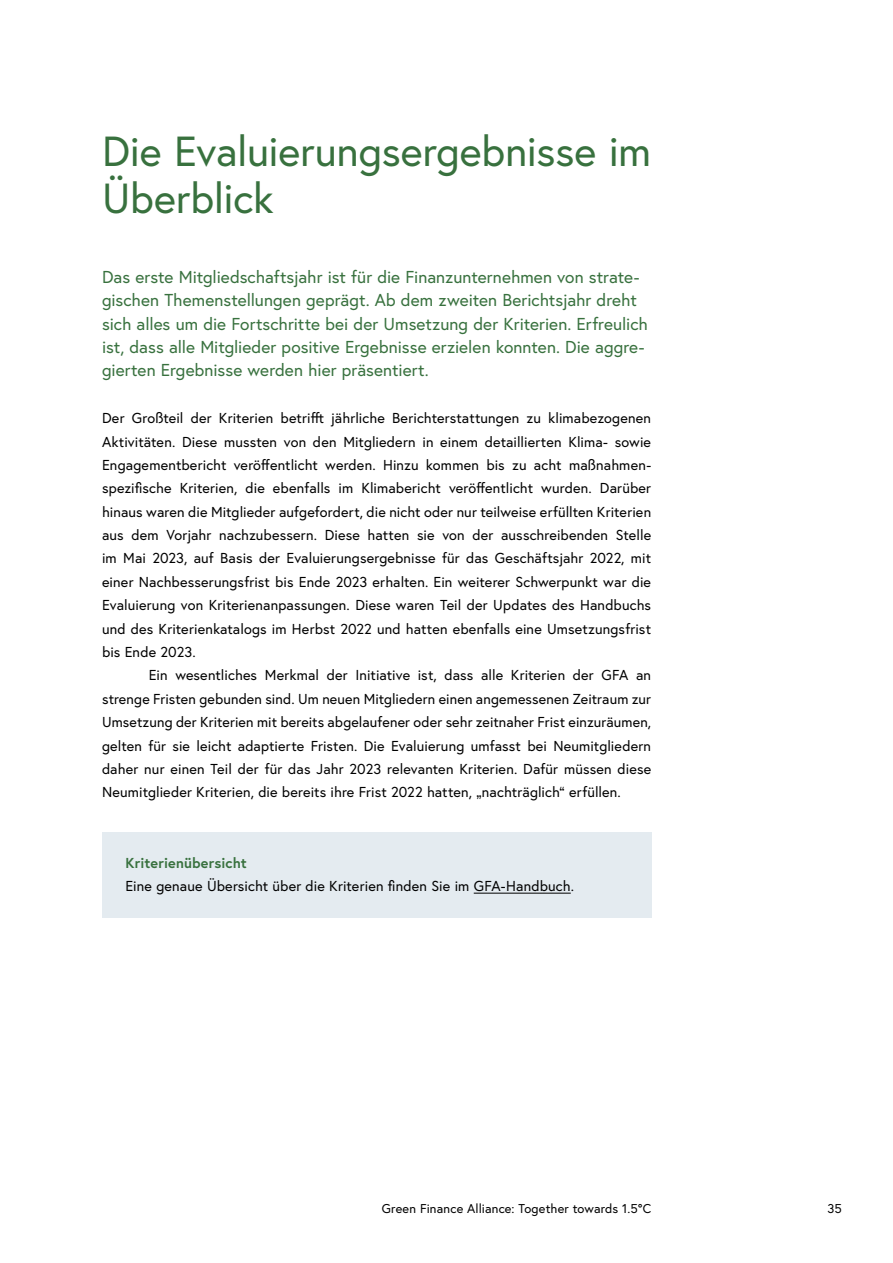
<style>
.page{position:relative;width:893px;height:1263px;background:#fff}
.page>*{position:absolute;margin:0;border:0;box-sizing:border-box;transform-origin:0 0}
.h1_ohne_Nummerierung{font:42px/46.8px "Europa Austria";letter-spacing:-.005em;color:#38713e}
.p_Introtext{font:17.25px/23.4px "Europa Austria";color:#38713e}
.p_Erstzeileneinzug_Abstand_danach{font:14.4px/23.4px "Europa Austria";letter-spacing:.01em;color:#000;text-align:justify}
.Infobox_p_Infobox_letzter_Absatz{font:14.4px "Europa Austria";letter-spacing:.01em;color:#000}
.Infobox_p_Infobox_Titel{font:700 14.4px "Europa Austria";letter-spacing:.005em;color:#38713e}
.t1{font:12.75px "Europa Austria";letter-spacing:.01em;color:#000}
</style>
<div class="page">
<div style="left:102px;top:833px;width:549px;height:61px;background:#e4ebf0"></div>
<div style="left:102px;top:856px;width:549px;height:61px;background:#e4ebf0"></div>
<hr style="left:474px;top:893px;width:97px;height:1px;background:#000">
<h1 class="h1_ohne_Nummerierung" style="left:102px;top:127px;width:551px">Die Evaluierungsergebnisse im<br>Überblick</h1>
<p class="p_Introtext" style="left:102px;top:265px;width:547px">Das erste Mitgliedschaftsjahr ist für die Finanzunternehmen von strate&shy;gischen Themenstellungen geprägt. Ab dem zweiten Berichtsjahr dreht sich alles um die Fortschritte bei der Umsetzung der Kriterien. Erfreulich ist, dass alle Mitglieder positive Ergebnisse erzielen konnten. Die aggre&shy;gierten Ergebnisse werden hier präsentiert.</p>
<p class="p_Erstzeileneinzug_Abstand_danach" style="left:102px;top:406px;width:551px">Der Großteil der Kriterien betrifft jährliche Berichterstattungen zu klimabezogenen Aktivitäten. Diese mussten von den Mitgliedern in einem detaillierten Klima- sowie Engagementbericht veröffentlicht werden. Hinzu kommen bis zu acht maßnahmen&shy;spezifische Kriterien, die ebenfalls im Klimabericht veröffentlicht wurden. Darüber hinaus waren die Mitglieder aufgefordert, die nicht oder nur teilweise erfüllten Kriterien aus dem Vorjahr nachzubessern. Diese hatten sie von der ausschreibenden Stelle im Mai 2023, auf Basis der Evaluierungsergebnisse für das Geschäftsjahr 2022, mit einer Nachbesserungsfrist bis Ende 2023 erhalten. Ein weiterer Schwerpunkt war die Evaluierung von Kriterienanpassungen. Diese waren Teil der Updates des Handbuchs und des Kriterienkatalogs im Herbst 2022 und hatten ebenfalls eine Umsetzungsfrist bis Ende 2023.</p>
<p class="p_Erstzeileneinzug_Abstand_danach" style="left:102px;top:663px;width:551px;text-indent:47px">Ein wesentliches Merkmal der Initiative ist, dass alle Kriterien der GFA an strenge Fristen gebunden sind. Um neuen Mitgliedern einen angemessenen Zeitraum zur Umsetzung der Kriterien mit bereits abgelaufener oder sehr zeitnaher Frist einzuräumen, gelten für sie leicht adaptierte Fristen. Die Evaluierung umfasst bei Neumitgliedern daher nur einen Teil der für das Jahr 2023 relevanten Kriterien. Dafür müssen diese Neumitglieder Kriterien, die bereits ihre Frist 2022 hatten, „nachträglich“ erfüllen.</p>
<p class="Infobox_p_Infobox_Titel" style="left:125px;top:853px;width:123px">Kriterienübersicht</p>
<p class="Infobox_p_Infobox_letzter_Absatz" style="left:125px;top:877px;width:450px">Eine genaue Übersicht über die Kriterien finden Sie im GFA-Handbuch.</p>
<p class="t1" style="left:382px;top:1200px;width:271px">Green Finance Alliance: Together towards 1.5°C</p>
<p class="t1" style="left:827px;top:1200px;width:16px">35</p>
</div>
